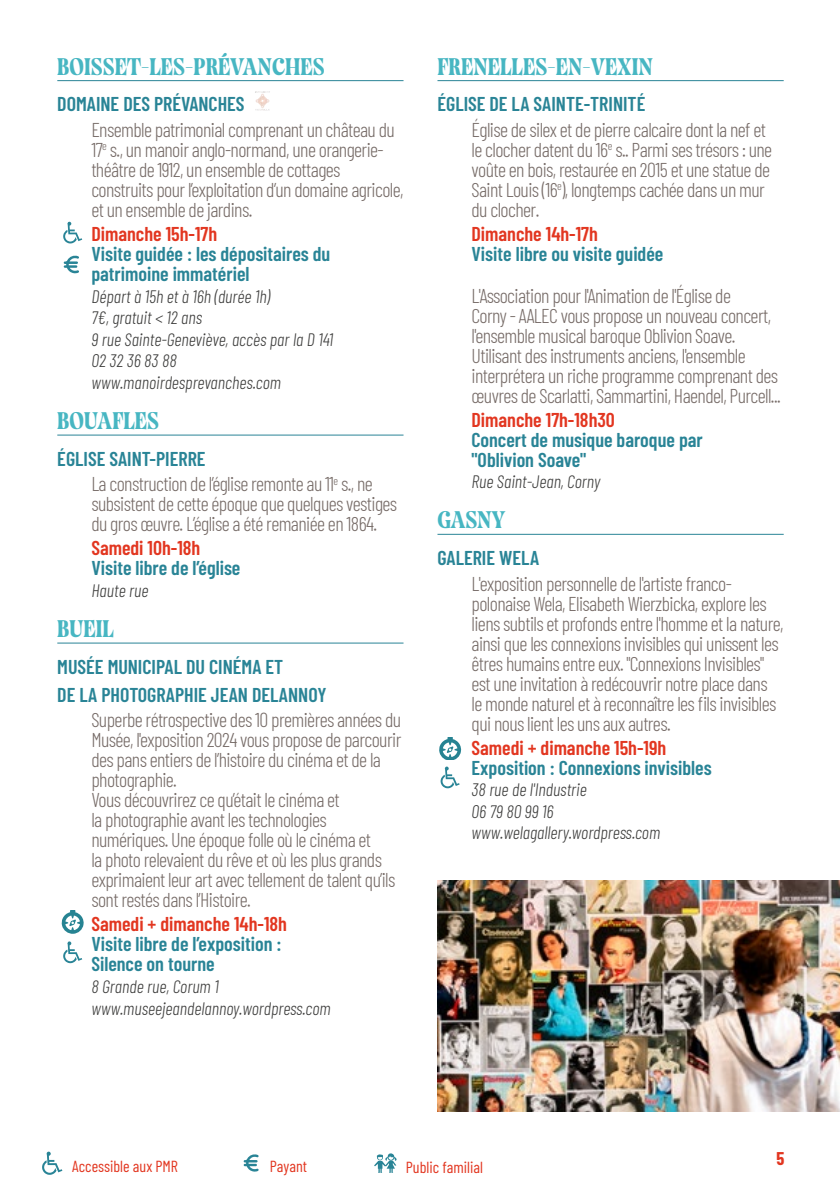
<style>
.page{position:relative;width:840px;height:1191px;background:#fff}
.page>*{position:absolute;margin:0;border:0;box-sizing:border-box;transform-origin:0 0}
.t1{font:24px "Mazaeni";color:#47b6c2}
.t2{font:300 20px/20px "Barlow Condensed";letter-spacing:-.03em;color:#776c68}
.t3{font:600 20px/20px "Barlow Condensed";color:#298496}
.t4{font:600 20px "Barlow Condensed";color:#e23620}
.t5{font:italic 300 18px/21.6px "Barlow Condensed";color:#3c3c3b}
.t6{font:700 18px "Barlow Condensed";color:#e23620}
.t7{font:16px "Barlow Condensed";color:#e23620}
.s1{font-weight:600;color:#298496}
.s2{color:#fff}
</style>
<div class="page">
<svg style="left:374px;top:1153px;width:22px;height:19px"></svg>
<svg style="left:42px;top:1151px;width:20px;height:23px"></svg>
<svg style="left:243px;top:1154px;width:15px;height:17px"></svg>
<hr style="left:57px;top:80px;width:346px;height:1px;background:#298496">
<hr style="left:57px;top:435px;width:346px;height:1px;background:#298496">
<hr style="left:57px;top:642px;width:346px;height:1px;background:#298496">
<hr style="left:437px;top:80px;width:346px;height:1px;background:#298496">
<hr style="left:437px;top:534px;width:346px;height:1px;background:#298496">
<svg style="left:63px;top:222px;width:19px;height:21px"></svg>
<svg style="left:63px;top:941px;width:19px;height:22px"></svg>
<svg style="left:64px;top:255px;width:15px;height:18px"></svg>
<svg style="left:439px;top:737px;width:22px;height:23px"></svg>
<svg style="left:440px;top:766px;width:19px;height:22px"></svg>
<svg style="left:61px;top:910px;width:23px;height:23px"></svg>
<img style="left:255px;top:91px;width:15px;height:13px">
<img style="left:437px;top:880px;width:402px;height:231px">
<p class="t1" style="left:57px;top:51px;width:269px">BOISSET-LES-PRÉVANCHES</p>
<p class="t3" style="left:57px;top:93px;width:189px">DOMAINE DES PRÉVANCHES</p>
<p class="t2" style="left:91px;top:118px;width:313px">Ensemble patrimonial comprenant un château du 17<sup>e</sup> s., un manoir anglo-normand, une orangerie&shy;théâtre de 1912, un ensemble de cottages construits pour l’exploitation d’un domaine agricole, et un ensemble de jardins.</p>
<p class="t4" style="left:91px;top:219px;width:127px">Dimanche 15h-17h</p>
<p class="t3" style="left:91px;top:242px;width:240px">Visite guidée : les dépositaires du patrimoine immatériel</p>
<p class="t5" style="left:91px;top:284px;width:243px">Départ à 15h et à 16h (durée 1h)<br>7€, gratuit &lt; 12 ans<br>9 rue Sainte-Geneviève, accès par la D 141<br>02 32 36 83 88 www.manoirdesprevanches.com</p>
<p class="t1" style="left:57px;top:406px;width:103px">BOUAFLES</p>
<p class="t2" style="left:91px;top:444px;width:283px;line-height:25.6px;text-indent:-34px"><span class="s1">ÉGLISE SAINT-PIERRE<br></span>La construction de l’église remonte au 11<sup>e</sup> s., ne</p>
<p class="t2" style="left:91px;top:493px;width:307px">subsistent de cette époque que quelques vestiges du gros œuvre. L’église a été remaniée en 1864.</p>
<p class="t4" style="left:91px;top:534px;width:110px">Samedi 10h-18h</p>
<p class="t3" style="left:91px;top:557px;width:150px">Visite libre de l’église</p>
<p class="t5" style="left:91px;top:578px;width:59px">Haute rue</p>
<p class="t1" style="left:57px;top:614px;width:58px">BUEIL</p>
<p class="t3" style="left:57px;top:651px;width:271px;line-height:28px">MUSÉE MUNICIPAL DU CINÉMA ET<br>DE LA PHOTOGRAPHIE JEAN DELANNOY</p>
<p class="t2" style="left:91px;top:708px;width:311px">Superbe rétrospective des 10 premières années du Musée, l'exposition 2024 vous propose de parcourir des pans entiers de l’histoire du cinéma et de la photographie.<br>Vous découvrirez ce qu’était le cinéma et<br>la photographie avant les technologies numériques. Une époque folle où le cinéma et<br>la photo relevaient du rêve et où les plus grands exprimaient leur art avec tellement de talent qu’ils sont restés dans l’Histoire.</p>
<p class="t4" style="left:91px;top:910px;width:197px">Samedi + dimanche 14h-18h</p>
<p class="t3" style="left:91px;top:933px;width:192px">Visite libre de l’exposition :<br>Silence on tourne</p>
<p class="t5" style="left:91px;top:974px;width:241px">8 Grande rue, Corum 1 www.museejeandelannoy.wordpress.com</p>
<p class="t1" style="left:437px;top:51px;width:217px">FRENELLES-EN-VEXIN</p>
<p class="t3" style="left:437px;top:93px;width:209px">ÉGLISE DE LA SAINTE-TRINITÉ</p>
<p class="t2" style="left:471px;top:118px;width:302px">Église de silex et de pierre calcaire dont la nef et le clocher datent du 16<sup>e</sup> s.. Parmi ses trésors : une voûte en bois, restaurée en 2015 et une statue de Saint Louis (16<sup>e</sup>), longtemps cachée dans un mur du clocher.</p>
<p class="t4" style="left:471px;top:219px;width:128px">Dimanche 14h-17h</p>
<p class="t3" style="left:471px;top:242px;width:193px">Visite libre ou visite guidée</p>
<p class="t2" style="left:471px;top:284px;width:310px">L'Association pour l'Animation de l'Église de<br>Corny - AALEC vous propose un nouveau concert, l'ensemble musical baroque Oblivion Soave.<br>Utilisant des instruments anciens, l'ensemble interprétera un riche programme comprenant des œuvres de Scarlatti, Sammartini, Haendel, Purcell...</p>
<p class="t4" style="left:471px;top:405px;width:145px">Dimanche 17h-18h30</p>
<p class="t3" style="left:471px;top:428px;width:233px">Concert de musique baroque par "Oblivion Soave"</p>
<p class="t5" style="left:471px;top:470px;width:130px">Rue Saint-Jean, Corny</p>
<p class="t1" style="left:437px;top:505px;width:69px">GASNY</p>
<p class="t3" style="left:437px;top:546px;width:103px">GALERIE WELA</p>
<p class="t2" style="left:471px;top:572px;width:313px">L'exposition personnelle de l'artiste franco&shy;polonaise Wela, Elisabeth Wierzbicka, explore les liens subtils et profonds entre l'homme et la nature, ainsi que les connexions invisibles qui unissent les êtres humains entre eux. "Connexions Invisibles" est une invitation à redécouvrir notre place dans le monde naturel et à reconnaître les fils invisibles qui nous lient les uns aux autres.</p>
<p class="t4" style="left:471px;top:733px;width:196px">Samedi + dimanche 15h-19h</p>
<p class="t3" style="left:471px;top:756px;width:241px">Exposition : Connexions invisibles</p>
<p class="t5" style="left:471px;top:777px;width:190px">38 rue de l'Industrie<br>06 79 80 99 16 www.welagallery.wordpress.com</p>
<p class="t7" style="left:72px;top:1154px;width:114px">Accessible aux PMR<span class="s2">R</span></p>
<p class="t7" style="left:270px;top:1154px;width:39px">Payant</p>
<p class="t7" style="left:405px;top:1155px;width:78px">Public familial</p>
<p class="t6" style="left:776px;top:1145px;width:9px">5</p>
</div>
